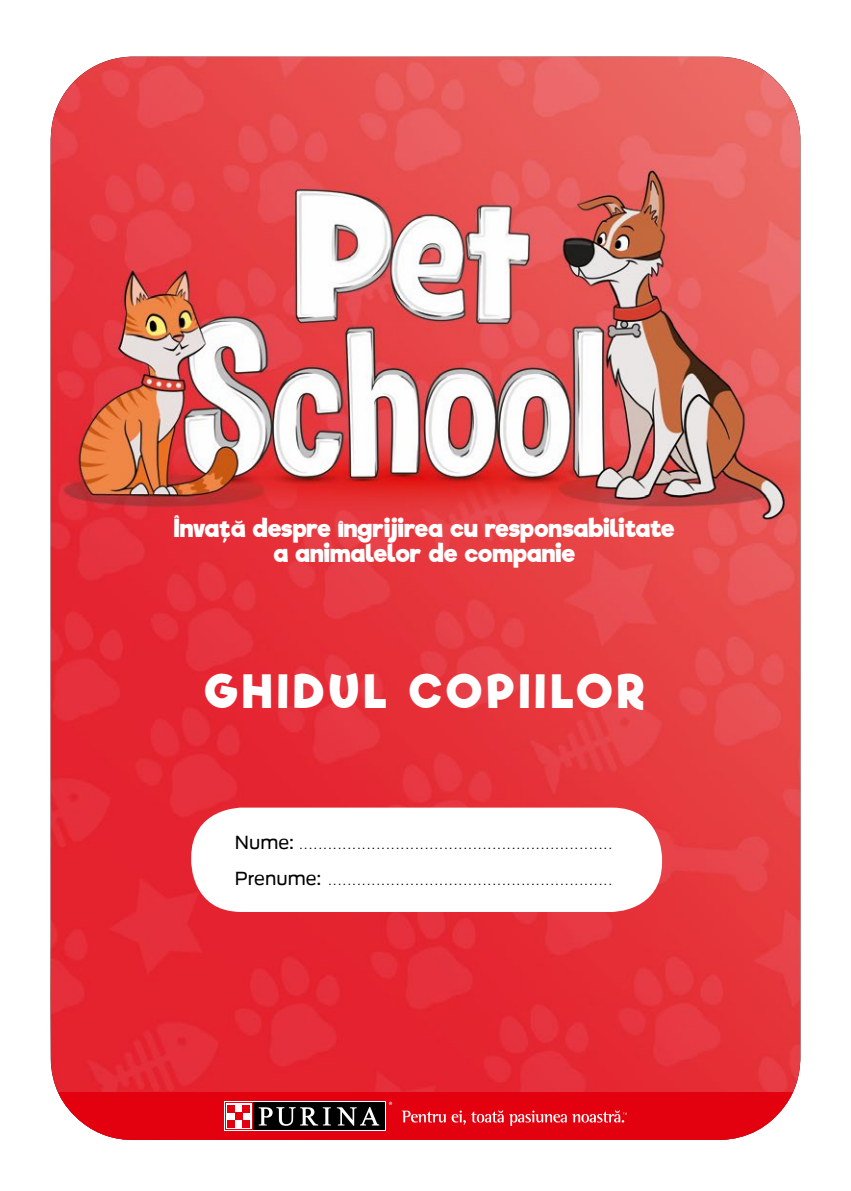
<style>
.page{position:relative;width:851px;height:1191px;background:#fff}
.page>*{position:absolute;margin:0;border:0;box-sizing:border-box;transform-origin:0 0}
.t1{font:700 44px "Riffic Free Medium RO";letter-spacing:.13em;color:#fff}
.t2{font:700 24px/25.8px "Riffic Free Medium RO";letter-spacing:.02em;color:#fff;text-align:center}
.t3{font:10px "Antenna";color:#000}
.s1{font-size:18px}
</style>
<div class="page">
<img style="left:50px;top:57px;width:750px;height:1035px">
<div style="left:50px;top:1092px;width:750px;height:48px;background:#e3000f"></div>
<div style="left:253px;top:1102px;width:132px;height:27px;background:#000"></div>
<svg style="left:259px;top:1107px;width:72px;height:18px"></svg>
<svg style="left:337px;top:1107px;width:42px;height:18px"></svg>
<svg style="left:251px;top:1103px;width:1px;height:26px"></svg>
<div style="left:226px;top:1103px;width:25px;height:26px;background:#fff"></div>
<div style="left:227px;top:1120px;width:8px;height:8px;background:#e3000f"></div>
<div style="left:242px;top:1120px;width:8px;height:8px;background:#e3000f"></div>
<div style="left:235px;top:1112px;width:7px;height:8px;background:#e3000f"></div>
<div style="left:227px;top:1104px;width:8px;height:8px;background:#e3000f"></div>
<div style="left:242px;top:1104px;width:8px;height:8px;background:#e3000f"></div>
<svg style="left:401px;top:1110px;width:44px;height:12px"></svg>
<svg style="left:451px;top:1110px;width:52px;height:14px"></svg>
<svg style="left:509px;top:1110px;width:57px;height:15px"></svg>
<svg style="left:572px;top:1110px;width:54px;height:12px"></svg>
<div style="left:191px;top:807px;width:471px;height:105px;background:#fff;border-radius:50px"></div>
<h2 class="t2" style="left:174px;top:515px;width:501px">Învaţă despre îngrijirea cu responsabilitate a animalelor de companie</h2>
<h1 class="t1" style="left:205px;top:665px;width:440px">GHIDUL COPIILOR</h1>
<p class="t3" style="left:235px;top:838px;width:378px"><span class="s1">Nume:</span> . . . . . . . . . . . . . . . . . . . . . . . . . . . . . . . . . . . . . . . . . . . . . . . . . . . . . . . . . . . . . . . . .</p>
<p class="t3" style="left:235px;top:874px;width:378px"><span class="s1">Prenume:</span> . . . . . . . . . . . . . . . . . . . . . . . . . . . . . . . . . . . . . . . . . . . . . . . . . . . . . . . . . . .</p>
</div>
